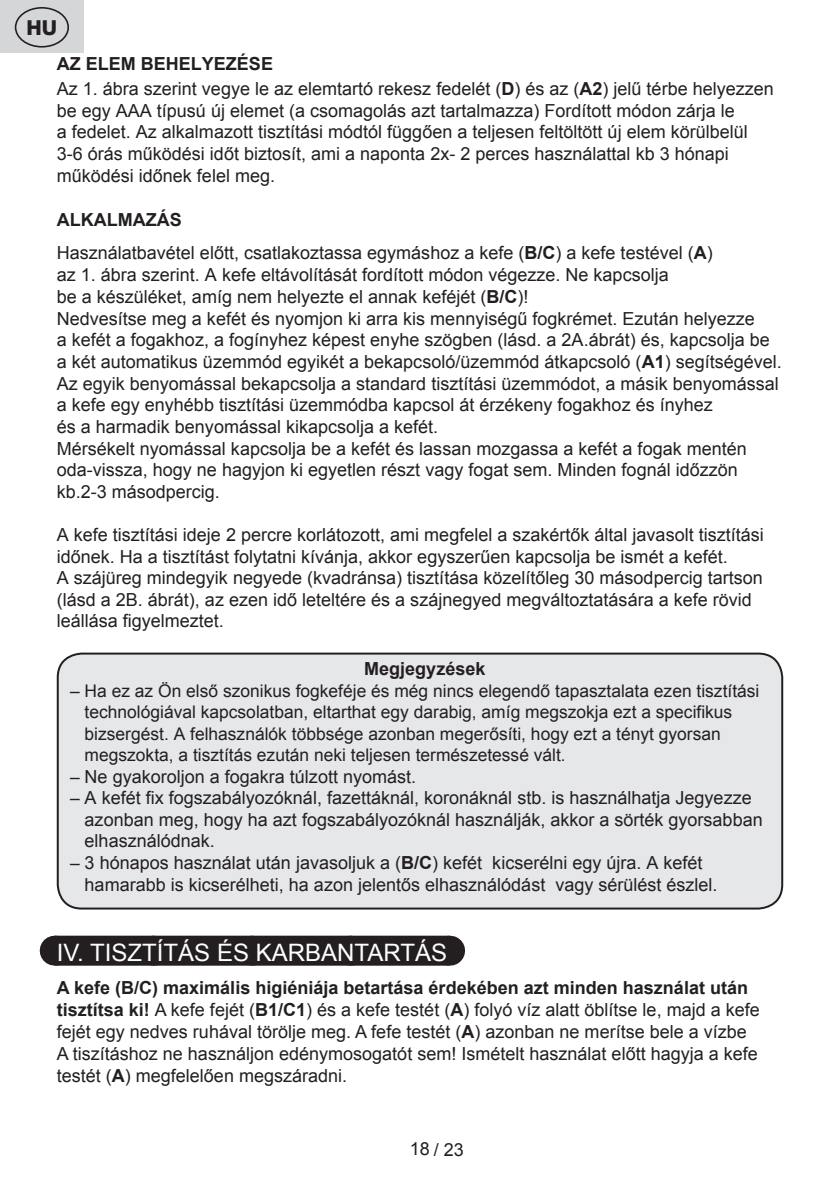
<style>
.page{position:relative;width:840px;height:1191px;background:#fff}
.page>*{position:absolute;margin:0;border:0;box-sizing:border-box;transform-origin:0 0}
.t1{font:24px "Arial";color:#fff}
.t2{font:800 20.6px "Helvetica Neue OT";color:#231f20}
.t3{font:18px/21.6px "Arial";color:#231f20}
.t4{font:700 18px "Arial";color:#231f20}
.t5{font:17.4px/21.4px "Arial";color:#231f20}
.s1{font-weight:700}
.s2{font-size:17.4px}
</style>
<div class="page">
<div style="left:0;top:0;width:83px;height:53px;background:#d5d6d8"></div>
<div style="left:15px;top:7px;width:54px;height:41px;border:2px solid #231f20;border-radius:50%"></div>
<div style="left:55px;top:935px;width:394px;height:30px;background:#231f20"></div>
<svg style="left:153px;top:935px;width:246px;height:1px"></svg>
<hr style="left:449px;top:935px;width:1px;height:30px;background:#231f20">
<div style="left:58px;top:653px;width:723px;height:255px;background:#e6e7e9;border-radius:24px"></div>
<div style="left:57px;top:652px;width:725px;height:257px;border:2px solid #231f20;border-radius:24px"></div>
<p class="t2" style="left:27px;top:15px;width:32px">HU</p>
<p class="t3" style="left:57px;top:51px;width:718px;line-height:25.4px"><span class="s1">AZ ELEM BEHELYEZÉSE<br></span>Az 1. ábra szerint vegye le az elemtartó rekesz fedelét (<span class="s1">D</span>) és az (<span class="s1">A2</span>) jelű térbe helyezzen</p>
<p class="t3" style="left:57px;top:100px;width:692px">be egy AAA típusú új elemet (a csomagolás azt tartalmazza) Fordított módon zárja le a fedelet. Az alkalmazott tisztítási módtól függően a teljesen feltöltött új elem körülbelül 3-6 órás működési időt biztosít, ami a naponta 2x- 2 perces használattal kb 3 hónapi működési időnek felel meg.</p>
<p class="t3" style="left:57px;top:203px;width:657px;line-height:33.4px"><span class="s1">ALKALMAZÁS<br></span>Használatbavétel előtt, csatlakoztassa egymáshoz a kefe (<span class="s1">B/C</span>) a kefe testével (<span class="s1">A</span>)</p>
<p class="t3" style="left:57px;top:264px;width:726px">az 1. ábra szerint. A kefe eltávolítását fordított módon végezze. Ne kapcsolja<br>be a készüléket, amíg nem helyezte el annak keféjét (<span class="s1">B/C</span>)!<br>Nedvesítse meg a kefét és nyomjon ki arra kis mennyiségű fogkrémet. Ezután helyezze<br>a kefét a fogakhoz, a fogínyhez képest enyhe szögben (lásd. a 2A.ábrát) és, kapcsolja be a két automatikus üzemmód egyikét a bekapcsoló/üzemmód átkapcsoló (<span class="s1">A1</span>) segítségével.<br>Az egyik benyomással bekapcsolja a standard tisztítási üzemmódot, a másik benyomással a kefe egy enyhébb tisztítási üzemmódba kapcsol át érzékeny fogakhoz és ínyhez<br>és a harmadik benyomással kikapcsolja a kefét.<br>Mérsékelt nyomással kapcsolja be a kefét és lassan mozgassa a kefét a fogak mentén oda-vissza, hogy ne hagyjon ki egyetlen részt vagy fogat sem. Minden fognál időzzön kb.2-3 másodpercig.</p>
<p class="t3" style="left:57px;top:524px;width:708px">A kefe tisztítási ideje 2 percre korlátozott, ami megfelel a szakértők által javasolt tisztítási időnek. Ha a tisztítást folytatni kívánja, akkor egyszerűen kapcsolja be ismét a kefét.<br>A szájüreg mindegyik negyede (kvadránsa) tisztítása közelítőleg 30 másodpercig tartson (lásd a 2B. ábrát), az ezen idő leteltére és a szájnegyed megváltoztatására a kefe rövid leállása figyelmeztet.</p>
<p class="t4" style="left:364px;top:657px;width:123px">Megjegyzések</p>
<p class="t5" style="left:85px;top:680px;width:676px;text-indent:-15px">– Ha ez az Ön első szonikus fogkeféje és még nincs elegendő tapasztalata ezen tisztítási technológiával kapcsolatban, eltarthat egy darabig, amíg megszokja ezt a specifikus bizsergést. A felhasználók többsége azonban megerősíti, hogy ezt a tényt gyorsan megszokta, a tisztítás ezután neki teljesen természetessé vált.</p>
<p class="t3" style="left:70px;top:765px;width:347px"><span class="s2">–</span> Ne gyakoroljon a fogakra túlzott nyomást.</p>
<p class="t3" style="left:85px;top:787px;width:679px;text-indent:-15px"><span class="s2">–</span> A kefét fix fogszabályozóknál, fazettáknál, koronáknál stb. is használhatja Jegyezze azonban meg, hogy ha azt fogszabályozóknál használják, akkor a sörték gyorsabban elhasználódnak.</p>
<p class="t3" style="left:85px;top:852px;width:634px;text-indent:-15px"><span class="s2">–</span> 3 hónapos használat után javasoljuk a (<span class="s1">B/C</span>) kefét kicserélni egy újra. A kefét hamarabb is kicserélheti, ha azon jelentős elhasználódást vagy sérülést észlel.</p>
<h1 class="t1" style="left:57px;top:936px;width:391px">IV. TISZTÍTÁS ÉS KARBANTARTÁS</h1>
<p class="t3" style="left:57px;top:977px;width:704px"><span class="s1">A kefe (B/C) maximális higiéniája betartása érdekében azt minden használat után tisztítsa ki!</span> A kefe fejét (<span class="s1">B1/C1</span>) és a kefe testét (<span class="s1">A</span>) folyó víz alatt öblítse le, majd a kefe fejét egy nedves ruhával törölje meg. A fefe testét (<span class="s1">A</span>) azonban ne merítse bele a vízbe A tiszításhoz ne használjon edénymosogatót sem! Ismételt használat előtt hagyja a kefe testét (<span class="s1">A</span>) megfelelően megszáradni.</p>
<p class="t3" style="left:410px;top:1138px;width:55px">18 / 23</p>
</div>
